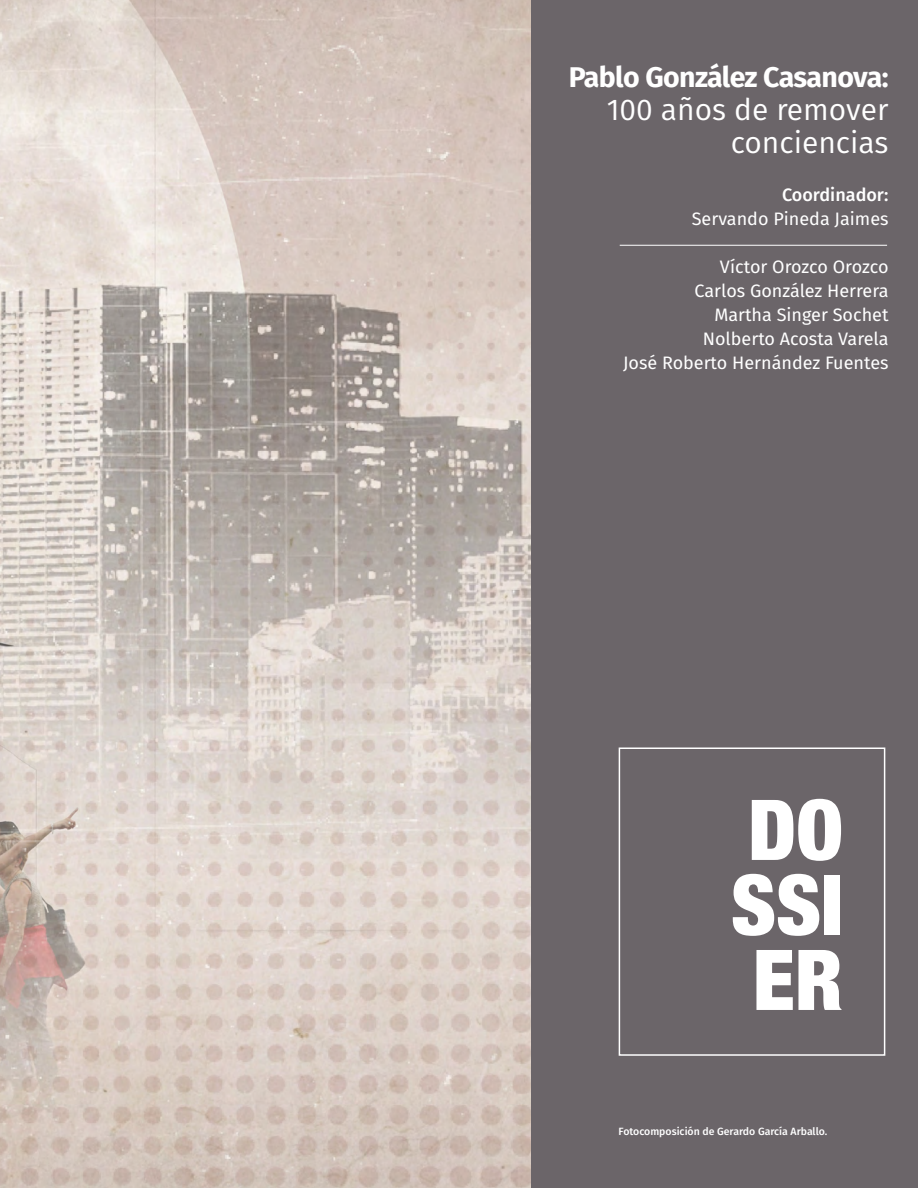
<style>
.page{position:relative;width:918px;height:1188px;background:#fff}
.page>*{position:absolute;margin:0;border:0;box-sizing:border-box;transform-origin:0 0}
.t1{font:900 condensed 84px/75px "Helvetica Neue";color:#fff;text-align:justify}
.t2{font:30px/33px "Fira Sans";color:#fff;text-align:right}
.t3{font:700 28.5px "Fira Sans";letter-spacing:-.025em;color:#fff}
.t4{font:18px/24px "Fira Sans";color:#fff;text-align:right}
.t5{font:500 18px "Fira Sans";color:#fff}
.t6{font:500 10.5px "Fira Sans";color:#fff}
</style>
<div class="page">
<img style="left:0;top:0;width:531px;height:1188px">
<div style="left:531px;top:0;width:387px;height:1188px;background:#6b6569"></div>
<div style="left:619px;top:747px;width:266px;height:309px;border:2px solid #fff"></div>
<hr style="left:620px;top:245px;width:267px;height:1px;background:#fff">
<h3 class="t3" style="left:569px;top:53px;width:321px">Pablo González Casanova:</h3>
<h2 class="t2" style="left:607px;top:92px;width:283px">100 años de remover conciencias</h2>
<p class="t5" style="left:782px;top:180px;width:108px">Coordinador:</p>
<p class="t4" style="left:692px;top:206px;width:198px">Servando Pineda Jaimes</p>
<p class="t4" style="left:623px;top:254px;width:267px">Víctor Orozco Orozco<br>Carlos González Herrera<br>Martha Singer Sochet<br>Nolberto Acosta Varela<br>José Roberto Hernández Fuentes</p>
<h1 class="t1" style="left:731px;top:788px;width:114px">DO SSI ER</h1>
<p class="t6" style="left:619px;top:1123px;width:210px">Fotocomposición de Gerardo García Arballo.</p>
</div>
